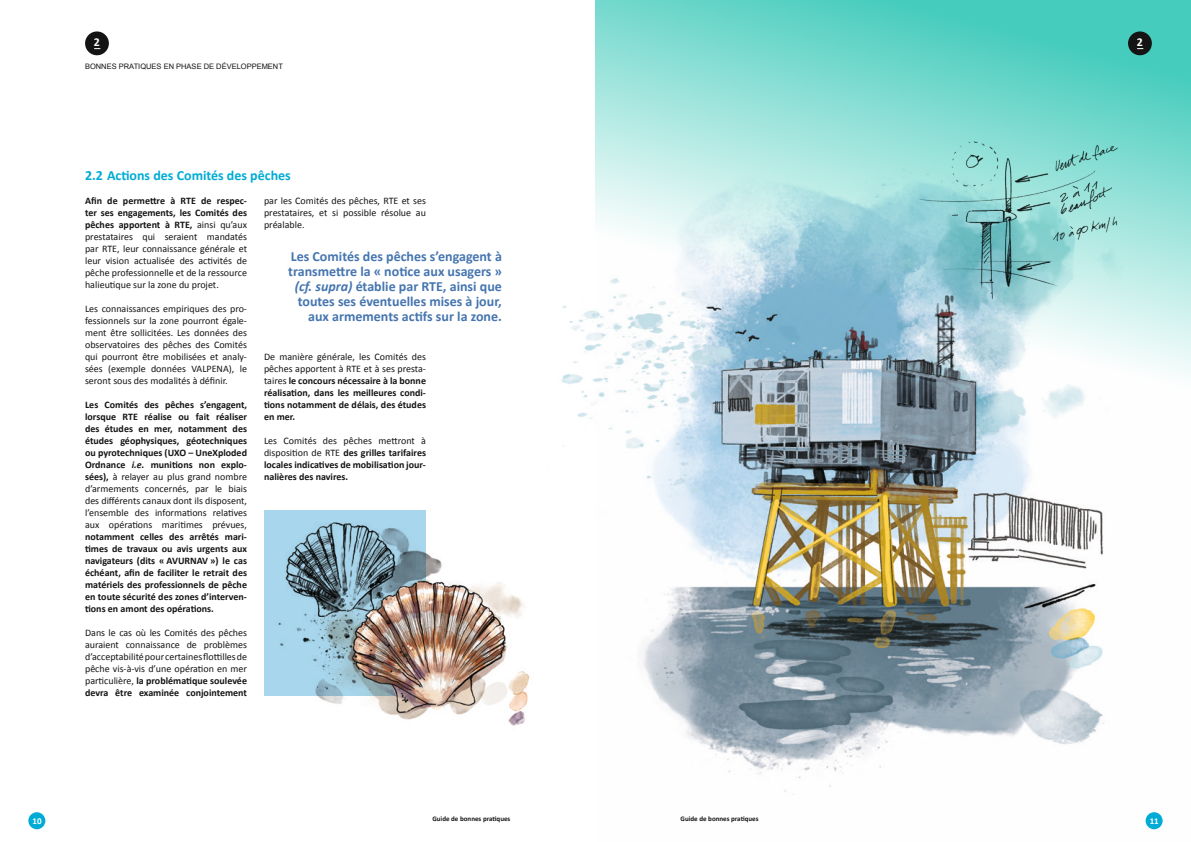
<style>
.page{position:relative;width:1191px;height:842px;background:#fff}
.page>*{position:absolute;margin:0;border:0;box-sizing:border-box;transform-origin:0 0}
.t1{font:700 14px/15px "Calibri";color:#4575af;text-align:right}
.t2{font:700 14px "Calibri";color:#00acd5}
.t3{font:700 12px "Calibri";color:#fff}
.t4{font:700 10px/12px "Calibri";color:#131413;text-align:justify}
.t5{font:10px/12px "Calibri";color:#131413;text-align:justify}
.t6{font:700 9px "Calibri";color:#fff}
.t7{font:7.5px "Arial";color:#131413}
.t8{font:700 7px "Calibri";color:#131413}
.s1{font-weight:700}
.s2{font-style:italic}
.s3{font-weight:400}
</style>
<div class="page">
<svg style="left:595px;top:0;width:596px;height:830px"></svg>
<img style="left:916px;top:109px;width:214px;height:200px">
<div style="left:264px;top:510px;width:162px;height:185px;background:#a8d6ec"></div>
<img style="left:274px;top:522px;width:256px;height:204px">
<div style="left:28px;top:812px;width:17px;height:17px;background:#00acd5;border-radius:50%"></div>
<div style="left:1145px;top:812px;width:17px;height:17px;background:#00acd5;border-radius:50%"></div>
<div style="left:85px;top:31px;width:24px;height:24px;background:#131413;border-radius:50%"></div>
<div style="left:1128px;top:31px;width:23px;height:24px;background:#131413;border-radius:50%"></div>
<p class="t3" style="left:94px;top:34px;width:8px">2</p>
<p class="t7" style="left:85px;top:61px;width:199px">BONNES PRATIQUES EN PHASE DE DÉVELOPPEMENT</p>
<h1 class="t2" style="left:85px;top:166px;width:207px">2.2 Actions des Comités des pêches</h1>
<p class="t5" style="left:85px;top:195px;width:163px"><span class="s1">Afin de permettre à RTE de respec&shy;ter ses engagements, les Comités des pêches apportent à RTE,</span> ainsi qu’aux prestataires qui seraient mandatés par RTE, leur connaissance générale et leur vision actualisée des activités de pêche professionnelle et de la ressource halieutique sur la zone du projet.</p>
<p class="t5" style="left:85px;top:303px;width:163px">Les connaissances empiriques des pro&shy;fessionnels sur la zone pourront égale&shy;ment être sollicitées. Les données des observatoires des pêches des Comités qui pourront être mobilisées et analy&shy;sées (exemple données VALPENA), le seront sous des modalités à définir.</p>
<p class="t4" style="left:85px;top:399px;width:163px">Les Comités des pêches s’engagent, lorsque RTE réalise ou fait réaliser des études en mer, notamment des études géophysiques, géotechniques ou pyrotechniques (UXO – UneXploded Ordnance <span class="s2">i.e.</span> munitions non explo&shy;sées), <span class="s3">à relayer au plus grand nombre d’armements concernés, par le biais des différents canaux dont ils disposent, l’ensemble des informations relatives aux opérations maritimes prévues,</span></p>
<p class="t4" style="left:85px;top:531px;width:163px">notamment celles des arrêtés mari&shy;times de travaux ou avis urgents aux navigateurs (dits « AVURNAV ») le cas échéant, afin de faciliter le retrait des matériels des professionnels de pêche en toute sécurité des zones d’interven&shy;tions en amont des opérations.</p>
<p class="t5" style="left:85px;top:627px;width:163px">Dans le cas où les Comités des pêches auraient connaissance de problèmes d’acceptabilitépourcertainesflottillesde pêche vis-à-vis d’une opération en mer particulière, <span class="s1">la problématique soulevée devra être examinée conjointement</span></p>
<p class="t5" style="left:264px;top:195px;width:163px">par les Comités des pêches, RTE et ses prestataires, et si possible résolue au préalable.</p>
<h1 class="t1" style="left:288px;top:249px;width:215px">Les Comités des pêches s’engagent à transmettre la « notice aux usagers » <span class="s2">(cf. supra)</span> établie par RTE, ainsi que toutes ses éventuelles mises à jour, aux armements actifs sur la zone.</h1>
<p class="t4" style="left:264px;top:351px;width:163px"><span class="s3">De manière générale, les Comités des pêches apportent à RTE et à ses presta&shy;taires</span> le concours nécessaire à la bonne réalisation, dans les meilleures condi&shy;tions notamment de délais, des études en mer.</p>
<p class="t4" style="left:264px;top:435px;width:163px"><span class="s3">Les Comités des pêches mettront à disposition de RTE</span> des grilles tarifaires locales indicatives de mobilisation jour&shy;nalières des navires.</p>
<p class="t3" style="left:1136px;top:34px;width:8px">2</p>
<p class="t8" style="left:432px;top:814px;width:80px">Guide de bonnes pratiques</p>
<p class="t8" style="left:680px;top:814px;width:80px">Guide de bonnes pratiques</p>
<p class="t6" style="left:33px;top:815px;width:11px">10</p>
<p class="t6" style="left:1149px;top:815px;width:11px">11</p>
</div>
